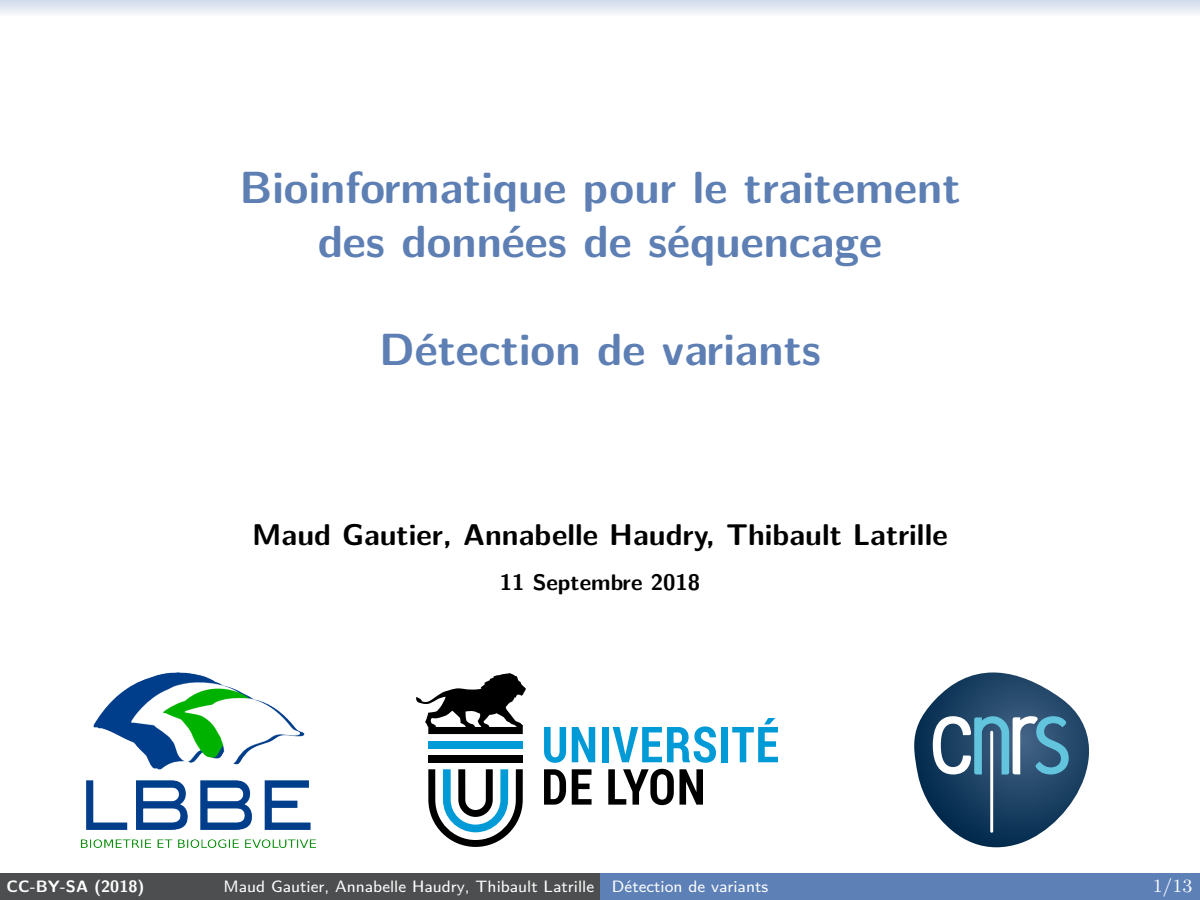
<style>
.page{position:relative;width:1200px;height:900px;background:#fff}
.page>*{position:absolute;margin:0;border:0;box-sizing:border-box;transform-origin:0 0}
.Page_number{font:700 45px "LM Sans 10";color:#5d7fb4}
.Page_number-2{font:700 30px "LM Sans 10";color:#000}
.Page_number-3{font:700 22.5px "LM Sans 10";color:#000}
.Page_number-4{font:18.75px "LM Roman 8";color:#fff}
.t1{font:16.5px "LM Sans 8";color:#fff}
.t2{font:700 16.5px "LM Sans 10";color:#fff}
</style>
<div class="page">
<div style="left:0;top:874px;width:600px;height:26px;background:#4d4e4f"></div>
<div style="left:600px;top:874px;width:600px;height:26px;background:#5d80b7"></div>
<svg style="left:0;top:0;width:1200px;height:14px"></svg>
<img style="left:81px;top:672px;width:235px;height:175px">
<svg style="left:914px;top:672px;width:175px;height:175px"></svg>
<hr style="left:990px;top:731px;width:3px;height:102px;background:#fff">
<svg style="left:544px;top:727px;width:22px;height:36px"></svg>
<svg style="left:572px;top:727px;width:23px;height:35px"></svg>
<div style="left:602px;top:727px;width:6px;height:35px;background:#009ad7"></div>
<svg style="left:613px;top:726px;width:103px;height:37px"></svg>
<div style="left:722px;top:727px;width:6px;height:35px;background:#009ad7"></div>
<svg style="left:732px;top:718px;width:46px;height:44px"></svg>
<svg style="left:544px;top:769px;width:22px;height:36px"></svg>
<svg style="left:572px;top:769px;width:20px;height:36px"></svg>
<svg style="left:608px;top:769px;width:66px;height:36px"></svg>
<svg style="left:680px;top:769px;width:23px;height:36px"></svg>
<div style="left:428px;top:755px;width:95px;height:7px;background:#000"></div>
<div style="left:428px;top:741px;width:95px;height:7px;background:#009ad7"></div>
<svg style="left:416px;top:673px;width:110px;height:61px"></svg>
<svg style="left:428px;top:769px;width:95px;height:78px"></svg>
<p class="Page_number" style="left:239px;top:152px;width:723px">Bioinformatique pour le traitement</p>
<p class="Page_number" style="left:318px;top:206px;width:566px">des données de séquencage</p>
<p class="Page_number" style="left:379px;top:314px;width:443px">Détection de variants</p>
<p class="Page_number-2" style="left:252px;top:511px;width:697px">Maud Gautier, Annabelle Haudry, Thibault Latrille</p>
<p class="Page_number-3" style="left:500px;top:564px;width:202px">11 Septembre 2018</p>
<p class="t2" style="left:7px;top:873px;width:139px">CC-BY-SA (2018)</p>
<p class="t1" style="left:224px;top:873px;width:546px">Maud Gautier, Annabelle Haudry, Thibault Latrille Détection de variants</p>
<p class="Page_number-4" style="left:1153px;top:871px;width:41px">1/13</p>
</div>
